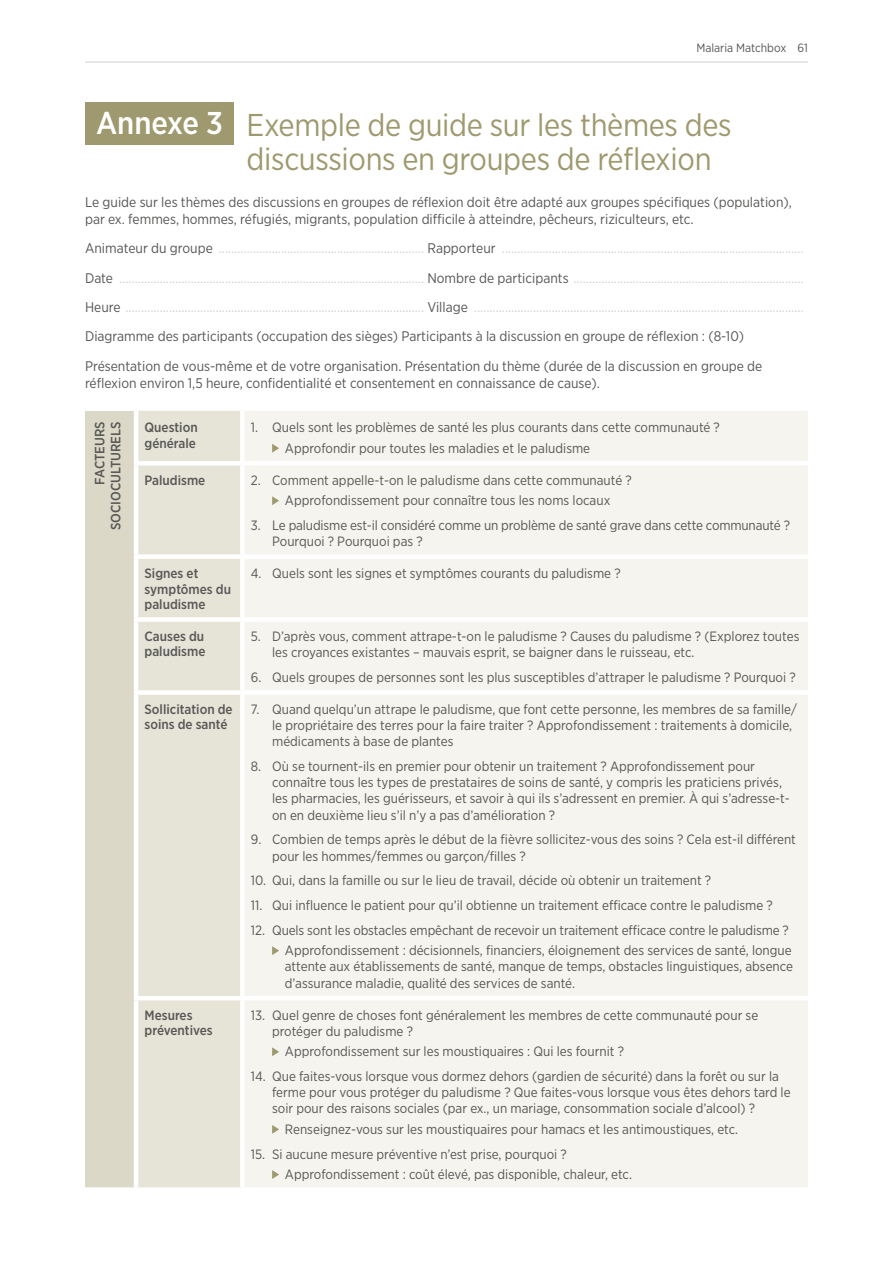
<style>
.page{position:relative;width:893px;height:1263px;background:#fff}
.page>*{position:absolute;margin:0;border:0;box-sizing:border-box;transform-origin:0 0}
.t1{font:31.5px/34.5px "Gotham Narrow";letter-spacing:-.01em;color:#9e996e}
.t2{font:500 31.5px "Gotham Narrow";color:#fff}
.t3{font:13.95px/29.5px "Gotham Narrow";color:#d0d0d0}
.t4{font:13.95px/16.8px "Gotham Narrow";color:#575756}
.t5{font:13.5px/16.2px "Gotham Narrow";color:#575756}
.t6{font:500 13.5px/15.5px "Gotham Narrow";color:#575756}
.t7{font:12px "Gotham Narrow";color:#575756}
.s1{color:#575756}
</style>
<div class="page">
<hr style="left:85px;top:62px;width:723px;height:1px;background:#d0d0d0">
<div style="left:85px;top:411px;width:51px;height:778px;background:#dcd8c8"></div>
<div style="left:138px;top:411px;width:102px;height:776px;background:#e6e3d7"></div>
<div style="left:245px;top:411px;width:563px;height:776px;background:#f5f4ef"></div>
<hr style="left:134px;top:465px;width:4px;height:89px;background:#fff">
<div style="left:134px;top:554px;width:108px;height:5px;background:#fff"></div>
<hr style="left:134px;top:559px;width:4px;height:58px;background:#fff">
<div style="left:242px;top:554px;width:566px;height:5px;background:#fff"></div>
<div style="left:134px;top:617px;width:108px;height:5px;background:#fff"></div>
<hr style="left:134px;top:622px;width:4px;height:68px;background:#fff">
<div style="left:242px;top:617px;width:566px;height:5px;background:#fff"></div>
<div style="left:134px;top:690px;width:108px;height:5px;background:#fff"></div>
<hr style="left:134px;top:695px;width:4px;height:301px;background:#fff">
<div style="left:242px;top:690px;width:566px;height:5px;background:#fff"></div>
<hr style="left:134px;top:996px;width:108px;height:4px;background:#fff">
<hr style="left:134px;top:1000px;width:4px;height:187px;background:#fff">
<hr style="left:242px;top:996px;width:566px;height:4px;background:#fff">
<div style="left:85px;top:1187px;width:51px;height:5px;background:#fff"></div>
<hr style="left:134px;top:411px;width:4px;height:50px;background:#fff">
<hr style="left:134px;top:461px;width:108px;height:4px;background:#fff">
<hr style="left:242px;top:461px;width:566px;height:4px;background:#fff">
<svg style="left:272px;top:444px;width:7px;height:9px"></svg>
<svg style="left:272px;top:496px;width:7px;height:9px"></svg>
<svg style="left:272px;top:946px;width:7px;height:9px"></svg>
<svg style="left:272px;top:1047px;width:7px;height:9px"></svg>
<svg style="left:272px;top:1125px;width:7px;height:9px"></svg>
<svg style="left:272px;top:1170px;width:7px;height:9px"></svg>
<div style="left:85px;top:102px;width:149px;height:43px;background:#9e996e"></div>
<h1 class="t2" style="left:96px;top:103px;width:128px">Annexe 3</h1>
<p class="t7" style="left:696px;top:40px;width:113px">Malaria Matchbox 61</p>
<h1 class="t1" style="left:247px;top:107px;width:487px">Exemple de guide sur les thèmes des discussions en groupes de réflexion</h1>
<p class="t4" style="left:85px;top:193px;width:708px">Le guide sur les thèmes des discussions en groupes de réflexion doit être adapté aux groupes spécifiques (population), par ex. femmes, hommes, réfugiés, migrants, population difficile à atteindre, pêcheurs, riziculteurs, etc.</p>
<p class="t3" style="left:85px;top:233px;width:720px"><span class="s1">Animateur du groupe</span> .................................................................. <span class="s1">Rapporteur</span> .................................................................................................<br><span class="s1">Date</span> .................................................................................................. <span class="s1">Nombre de participants</span> ..........................................................................<br><span class="s1">Heure</span> ................................................................................................ <span class="s1">Village</span> ..........................................................................................................<br><span class="s1">Diagramme des participants (occupation des sièges) Participants à la discussion en groupe de réflexion : (8-10)<br>Présentation de vous-même et de votre organisation. Présentation du thème (durée de la discussion en groupe de</span></p>
<p class="t4" style="left:85px;top:374px;width:516px">réflexion environ 1,5 heure, confidentialité et consentement en connaissance de cause).</p>
<p class="t6" style="left:91px;top:530px;width:110px;line-height:16.2px;text-align:right;rotate:-90deg">FACTEURS<br>SOCIOCULTURELS</p>
<p class="t6" style="left:145px;top:419px;width:55px">Question générale</p>
<p class="t5" style="left:285px;top:417px;width:437px;line-height:20.4px;text-indent:-34px">1. Quels sont les problèmes de santé les plus courants dans cette communauté ?<br>Approfondir pour toutes les maladies et le paludisme</p>
<p class="t6" style="left:145px;top:472px;width:62px">Paludisme</p>
<p class="t5" style="left:285px;top:469px;width:348px;line-height:20.4px;text-indent:-34px">2. Comment appelle-t-on le paludisme dans cette communauté ?<br>Approfondissement pour connaître tous les noms locaux</p>
<p class="t5" style="left:272px;top:517px;width:519px;text-indent:-21px">3. Le paludisme est-il considéré comme un problème de santé grave dans cette communauté ?<br>Pourquoi ? Pourquoi pas ?</p>
<p class="t6" style="left:145px;top:565px;width:88px">Signes et symptômes du paludisme</p>
<p class="t5" style="left:251px;top:565px;width:371px">4. Quels sont les signes et symptômes courants du paludisme ?</p>
<p class="t6" style="left:145px;top:628px;width:62px">Causes du paludisme</p>
<p class="t5" style="left:272px;top:628px;width:529px;text-indent:-21px">5. D’après vous, comment attrape-t-on le paludisme ? Causes du paludisme ? (Explorez toutes les croyances existantes – mauvais esprit, se baigner dans le ruisseau, etc.</p>
<p class="t5" style="left:251px;top:669px;width:546px">6. Quels groupes de personnes sont les plus susceptibles d’attraper le paludisme ? Pourquoi ?</p>
<p class="t6" style="left:145px;top:701px;width:90px">Sollicitation de soins de santé</p>
<p class="t5" style="left:272px;top:701px;width:526px;text-indent:-21px">7. Quand quelqu’un attrape le paludisme, que font cette personne, les membres de sa famille/ le propriétaire des terres pour la faire traiter ? Approfondissement : traitements à domicile, médicaments à base de plantes</p>
<p class="t5" style="left:272px;top:758px;width:519px;text-indent:-21px">8. Où se tournent-ils en premier pour obtenir un traitement ? Approfondissement pour connaître tous les types de prestataires de soins de santé, y compris les praticiens privés, les pharmacies, les guérisseurs, et savoir à qui ils s’adressent en premier. À qui s’adresse-t&shy;on en deuxième lieu s’il n’y a pas d’amélioration ?</p>
<p class="t5" style="left:272px;top:831px;width:525px;text-indent:-21px">9. Combien de temps après le début de la fièvre sollicitez-vous des soins ? Cela est-il différent pour les hommes/femmes ou garçon/filles ?</p>
<p class="t5" style="left:251px;top:872px;width:462px">10. Qui, dans la famille ou sur le lieu de travail, décide où obtenir un traitement ?</p>
<p class="t5" style="left:251px;top:897px;width:523px">11. Qui influence le patient pour qu’il obtienne un traitement efficace contre le paludisme ?</p>
<p class="t5" style="left:251px;top:919px;width:542px;line-height:20.4px;text-align:right">12. Quels sont les obstacles empêchant de recevoir un traitement efficace contre le paludisme ?<br>Approfondissement : décisionnels, financiers, éloignement des services de santé, longue</p>
<p class="t5" style="left:285px;top:958px;width:510px">attente aux établissements de santé, manque de temps, obstacles linguistiques, absence d’assurance maladie, qualité des services de santé.</p>
<p class="t6" style="left:145px;top:1007px;width:70px">Mesures préventives</p>
<p class="t5" style="left:272px;top:1006px;width:488px;text-indent:-21px">13. Quel genre de choses font généralement les membres de cette communauté pour se protéger du paludisme ?</p>
<p class="t5" style="left:285px;top:1043px;width:341px">Approfondissement sur les moustiquaires : Qui les fournit ?</p>
<p class="t5" style="left:272px;top:1068px;width:520px;text-indent:-21px">14. Que faites-vous lorsque vous dormez dehors (gardien de sécurité) dans la forêt ou sur la ferme pour vous protéger du paludisme ? Que faites-vous lorsque vous êtes dehors tard le soir pour des raisons sociales (par ex., un mariage, consommation sociale d’alcool) ?</p>
<p class="t5" style="left:285px;top:1121px;width:455px">Renseignez-vous sur les moustiquaires pour hamacs et les antimoustiques, etc.</p>
<p class="t5" style="left:285px;top:1143px;width:349px;line-height:20.4px;text-indent:-34px">15. Si aucune mesure préventive n’est prise, pourquoi ?<br>Approfondissement : coût élevé, pas disponible, chaleur, etc.</p>
</div>
